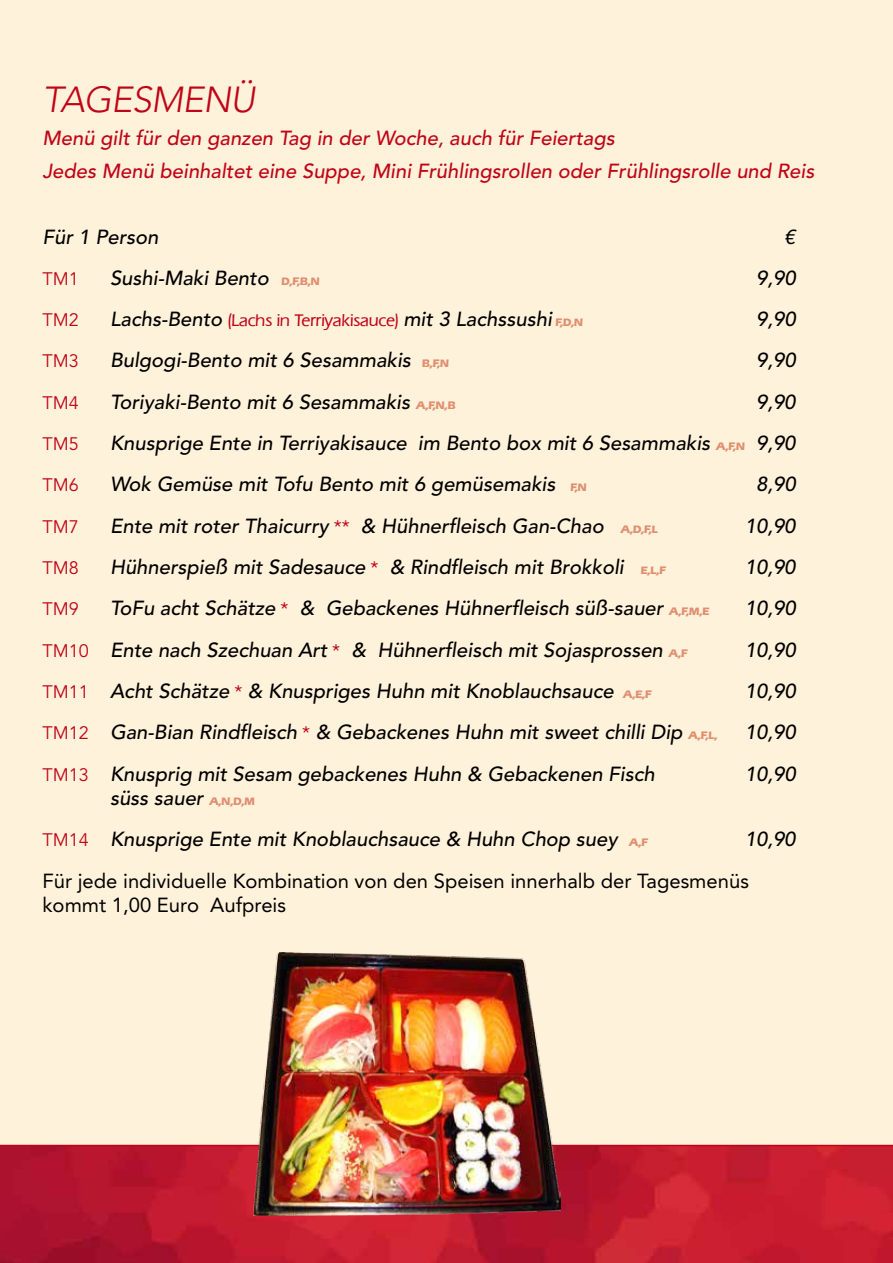
<style>
.page{position:relative;width:893px;height:1263px;background:#fff}
.page>*{position:absolute;margin:0;border:0;box-sizing:border-box;transform-origin:0 0}
.t1{font:italic 300 36px "Avenir LT Std";letter-spacing:-.02em;color:#c00418}
.t2{font:italic 500 20.25px/41.2px "Avenir LT Std";color:#000}
.t3{font:italic 500 20.25px/32.8px "Avenir LT Std";color:#c00418}
.t4{font:20.25px/24.3px "Avenir LT Std";color:#000}
.t5{font:18px "Avenir LT Std";color:#c00418}
.s1{font-family:"E820 Sans Xbold";font-weight:400;font-style:normal;font-size:10.5px;color:#e08f71}
.s2{font-family:"E820 Sans";font-style:normal;font-size:16.5px;color:#c00418}
.s3{font-weight:400;font-style:normal;font-size:18px;color:#c00418}
</style>
<div class="page">
<div style="left:0;top:0;width:893px;height:1235px;background:#fff2db"></div>
<svg style="left:0;top:1145px;width:893px;height:118px;background:#bf1a2f"></svg>
<img style="left:253px;top:952px;width:307px;height:263px">
<h1 class="t1" style="left:43px;top:79px;width:214px">TAGESMENÜ</h1>
<p class="t3" style="left:43px;top:122px;width:773px">Menü gilt für den ganzen Tag in der Woche, auch für Feiertags<br>Jedes Menü beinhaltet eine Suppe, Mini Frühlingsrollen oder Frühlingsrolle und Reis</p>
<p class="t2" style="left:43px;top:216px;width:117px">Für 1 Person</p>
<p class="t2" style="left:784px;top:216px;width:13px">€</p>
<p class="t5" style="left:43px;top:268px;width:38px">TM1</p>
<p class="t2" style="left:110px;top:258px;width:211px">Sushi-Maki Bento <span class="s1">D,F,B,N</span></p>
<p class="t2" style="left:756px;top:258px;width:41px">9,90</p>
<p class="t5" style="left:43px;top:310px;width:38px">TM2</p>
<p class="t2" style="left:110px;top:299px;width:475px">Lachs-Bento <span class="s2">(Lachs in Terriyakisauce)</span> mit 3 Lachssushi <span class="s1">F,D,N</span></p>
<p class="t2" style="left:756px;top:299px;width:41px">9,90</p>
<p class="t5" style="left:43px;top:351px;width:38px">TM3</p>
<p class="t2" style="left:110px;top:340px;width:341px">Bulgogi-Bento mit 6 Sesammakis <span class="s1">B,F,N</span></p>
<p class="t2" style="left:756px;top:340px;width:41px">9,90</p>
<p class="t5" style="left:43px;top:392px;width:38px">TM4</p>
<p class="t2" style="left:110px;top:382px;width:347px">Toriyaki-Bento mit 6 Sesammakis <span class="s1">A,F,N,B</span></p>
<p class="t2" style="left:756px;top:382px;width:41px">9,90</p>
<p class="t5" style="left:43px;top:433px;width:38px">TM5</p>
<p class="t2" style="left:110px;top:423px;width:687px">Knusprige Ente in Terriyakisauce im Bento box mit 6 Sesammakis <span class="s1">A,F,N</span> 9,90</p>
<p class="t5" style="left:43px;top:475px;width:38px">TM6</p>
<p class="t2" style="left:110px;top:464px;width:478px">Wok Gemüse mit Tofu Bento mit 6 gemüsemakis <span class="s1">F,N</span></p>
<p class="t2" style="left:756px;top:464px;width:41px">8,90</p>
<p class="t5" style="left:43px;top:516px;width:38px">TM7</p>
<p class="t2" style="left:110px;top:506px;width:550px">Ente mit roter Thaicurry <span class="s3">**</span> &amp; Hühnerfleisch Gan-Chao <span class="s1">A,D,F,L</span></p>
<p class="t2" style="left:745px;top:506px;width:52px">10,90</p>
<p class="t5" style="left:43px;top:557px;width:38px">TM8</p>
<p class="t2" style="left:110px;top:547px;width:557px">Hühnerspieß mit Sadesauce <span class="s3">*</span> &amp; Rindfleisch mit Brokkoli <span class="s1">E,L,F</span></p>
<p class="t2" style="left:745px;top:547px;width:52px">10,90</p>
<p class="t5" style="left:43px;top:599px;width:38px">TM9</p>
<p class="t2" style="left:110px;top:588px;width:601px">ToFu acht Schätze <span class="s3">*</span> &amp; Gebackenes Hühnerfleisch süß-sauer <span class="s1">A,F,M,E</span></p>
<p class="t2" style="left:745px;top:588px;width:52px">10,90</p>
<p class="t2" style="left:43px;top:629px;width:647px"><span class="s3">TM10</span> Ente nach Szechuan Art <span class="s3">*</span> &amp; Hühnerfleisch mit Sojasprossen <span class="s1">A,F</span></p>
<p class="t2" style="left:745px;top:629px;width:52px">10,90</p>
<p class="t2" style="left:43px;top:671px;width:611px"><span class="s3">TM11</span> Acht Schätze <span class="s3">*</span> &amp; Knuspriges Huhn mit Knoblauchsauce <span class="s1">A,E,F</span></p>
<p class="t2" style="left:745px;top:671px;width:52px">10,90</p>
<p class="t2" style="left:43px;top:712px;width:676px"><span class="s3">TM12</span> Gan-Bian Rindfleisch <span class="s3">*</span> &amp; Gebackenes Huhn mit sweet chilli Dip <span class="s1">A,F,L,</span></p>
<p class="t2" style="left:745px;top:712px;width:52px">10,90</p>
<p class="t2" style="left:43px;top:753px;width:614px"><span class="s3">TM13</span> Knusprig mit Sesam gebackenes Huhn &amp; Gebackenen Fisch</p>
<p class="t2" style="left:745px;top:753px;width:52px">10,90</p>
<p class="t2" style="left:43px;top:778px;width:607px;text-indent:68px">süss sauer <span class="s1">A,N,D,M<br></span><span class="s3">TM14</span> Knusprige Ente mit Knoblauchsauce &amp; Huhn Chop suey <span class="s1">A,F</span></p>
<p class="t2" style="left:745px;top:819px;width:52px">10,90</p>
<p class="t4" style="left:43px;top:868px;width:708px">Für jede individuelle Kombination von den Speisen innerhalb der Tagesmenüs kommt 1,00 Euro Aufpreis</p>
</div>
